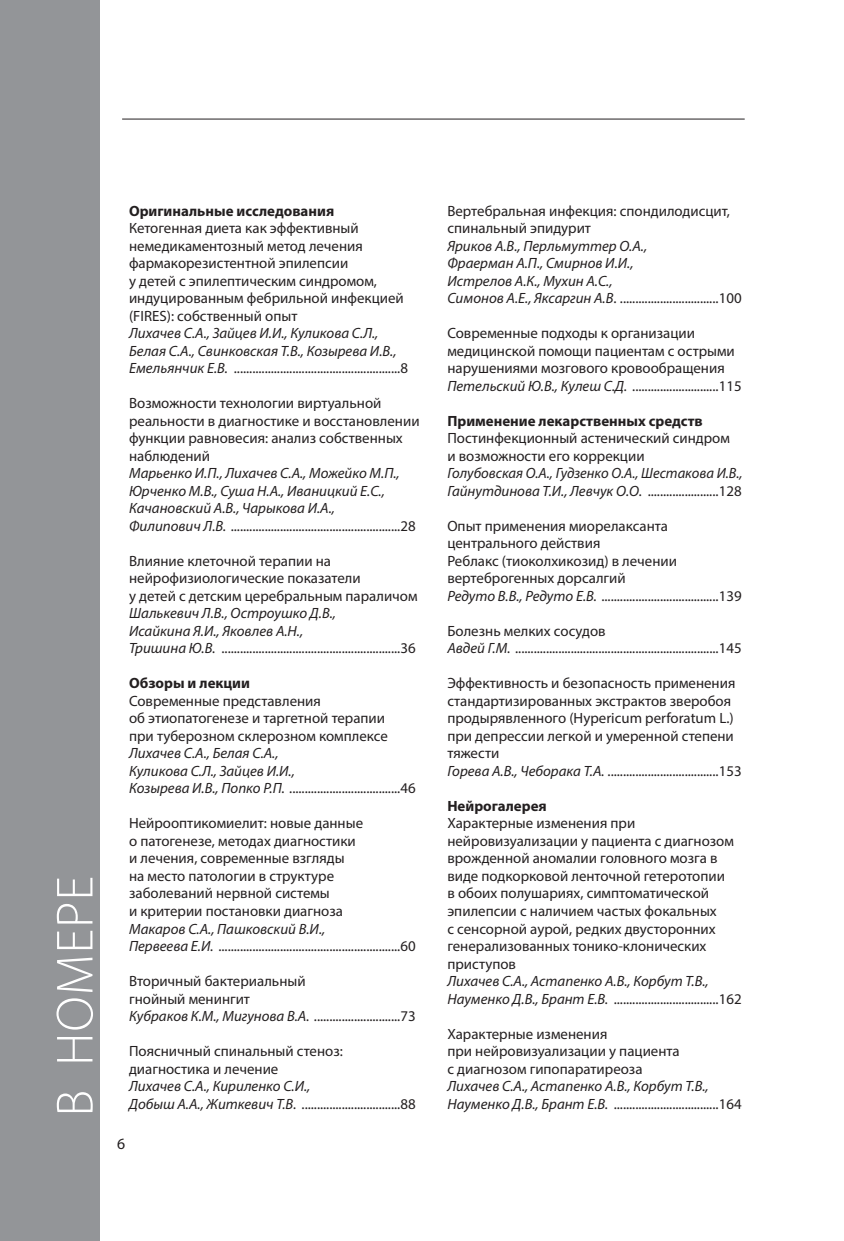
<style>
.page{position:relative;width:844px;height:1241px;background:#fff}
.page>*{position:absolute;margin:0;border:0;box-sizing:border-box;transform-origin:0 0}
.t1{font:300 52.5px "Myriad Pro";letter-spacing:.02em;color:#fff}
.t2{font:15.75px "Myriad Pro";color:#231f20}
.Заголовок_русский__П{font:14.88px/17.5px "Myriad Pro";color:#231f20}
.Русские_авторы_в_заг{font:italic 14.88px/17.5px "Myriad Pro";color:#231f20}
.Русские_авторы_в_заг-2{font:14.88px/17.5px "Myriad Pro";color:#231f20}
.Заголовок_русский__П-2{font:700 14.88px "Myriad Pro";color:#231f20}
.s1{font-style:normal}
.s2{font-style:italic}
</style>
<div class="page">
<div style="left:0;top:0;width:99px;height:1240px;background:#939598"></div>
<hr style="left:122px;top:119px;width:622px;height:1px;background:#231f20">
<p class="t1" style="left:43px;top:1116px;width:242px;rotate:-90deg">В НОМЕРЕ</p>
<p class="Заголовок_русский__П-2" style="left:129px;top:201px;width:207px">Оригинальные исследования</p>
<p class="Заголовок_русский__П" style="left:129px;top:219px;width:276px">Кетогенная диета как эффективный немедикаментозный метод лечения фармакорезистентной эпилепсии<br>у детей с эпилептическим синдромом, индуцированным фебрильной инфекцией (FIRES): собственный опыт</p>
<p class="Русские_авторы_в_заг" style="left:129px;top:324px;width:280px">Лихачев С.А., Зайцев И.И., Куликова С.Л.,<br>Белая С.А., Свинковская Т.В., Козырева И.В.,<br>Емельянчик Е.В. <span class="s1">......................................................8</span></p>
<p class="Заголовок_русский__П" style="left:129px;top:394px;width:292px">Возможности технологии виртуальной реальности в диагностике и восстановлении функции равновесия: анализ собственных наблюдений</p>
<p class="Русские_авторы_в_заг" style="left:129px;top:464px;width:288px">Марьенко И.П., Лихачев С.А., Можейко М.П., Юрченко М.В., Суша Н.А., Иваницкий Е.С., Качановский А.В., Чарыкова И.А.,<br>Филипович Л.В. <span class="s1">.......................................................28</span></p>
<p class="Заголовок_русский__П" style="left:129px;top:551px;width:290px">Влияние клеточной терапии на нейрофизиологические показатели<br>у детей с детским церебральным параличом</p>
<p class="Русские_авторы_в_заг" style="left:129px;top:604px;width:288px">Шалькевич Л.В., Остроушко Д.В.,<br>Исайкина Я.И., Яковлев А.Н.,<br>Тришина Ю.В. <span class="s1">..........................................................36</span></p>
<p class="Заголовок_русский__П-2" style="left:129px;top:673px;width:122px">Обзоры и лекции</p>
<p class="Заголовок_русский__П" style="left:129px;top:691px;width:260px">Современные представления<br>об этиопатогенезе и таргетной терапии при туберозном склерозном комплексе</p>
<p class="Русские_авторы_в_заг" style="left:129px;top:744px;width:288px">Лихачев С.А., Белая С.А.,<br>Куликова С.Л., Зайцев И.И.,<br>Козырева И.В., Попко Р.П. <span class="s1">....................................46</span></p>
<p class="Заголовок_русский__П" style="left:129px;top:814px;width:235px">Нейрооптикомиелит: новые данные о патогенезе, методах диагностики и лечения, современные взгляды на место патологии в структуре заболеваний нервной системы<br>и критерии постановки диагноза</p>
<p class="Русские_авторы_в_заг-2" style="left:129px;top:919px;width:288px"><span class="s2">Макаров С.А., Пашковский В.И.,<br>Первеева Е.И.</span> ...........................................................60</p>
<p class="Заголовок_русский__П" style="left:129px;top:971px;width:178px">Вторичный бактериальный гнойный менингит</p>
<p class="Русские_авторы_в_заг-2" style="left:129px;top:1006px;width:288px"><span class="s2">Кубраков К.М., Мигунова В.А.</span> ............................73</p>
<p class="Заголовок_русский__П" style="left:129px;top:1041px;width:215px">Поясничный спинальный стеноз: диагностика и лечение</p>
<p class="Русские_авторы_в_заг" style="left:129px;top:1076px;width:288px">Лихачев С.А., Кириленко С.И.,<br>Добыш А.А., Житкевич Т.В. <span class="s1">................................88</span></p>
<p class="t2" style="left:117px;top:1133px;width:10px">6</p>
<p class="Заголовок_русский__П" style="left:447px;top:201px;width:284px">Вертебральная инфекция: спондилодисцит, спинальный эпидурит</p>
<p class="Русские_авторы_в_заг" style="left:447px;top:236px;width:296px">Яриков А.В., Перльмуттер О.А.,<br>Фраерман А.П., Смирнов И.И.,<br>Истрелов А.К., Мухин А.С.,<br>Симонов А.Е., Яксаргин А.В<span class="s1">. ................................100</span></p>
<p class="Заголовок_русский__П" style="left:447px;top:324px;width:289px">Современные подходы к организации медицинской помощи пациентам с острыми нарушениями мозгового кровообращения</p>
<p class="Русские_авторы_в_заг-2" style="left:447px;top:376px;width:296px"><span class="s2">Петельский Ю.В., Кулеш С.Д.</span> ............................115</p>
<p class="Заголовок_русский__П-2" style="left:447px;top:411px;width:257px">Применение лекарственных средств</p>
<p class="Заголовок_русский__П" style="left:447px;top:429px;width:284px">Постинфекционный астенический синдром и возможности его коррекции</p>
<p class="Русские_авторы_в_заг" style="left:447px;top:464px;width:297px">Голубовская О.А., Гудзенко О.А., Шестакова И.В.,<br>Гайнутдинова Т.И., Левчук О.О. <span class="s1">.......................128</span></p>
<p class="Заголовок_русский__П" style="left:447px;top:516px;width:231px">Опыт применения миорелаксанта центрального действия<br>Реблакс (тиоколхикозид) в лечении вертеброгенных дорсалгий</p>
<p class="Русские_авторы_в_заг-2" style="left:447px;top:586px;width:296px"><span class="s2">Редуто В.В., Редуто Е.В.</span> ......................................139</p>
<p class="Заголовок_русский__П" style="left:447px;top:621px;width:160px">Болезнь мелких сосудов</p>
<p class="Русские_авторы_в_заг-2" style="left:447px;top:639px;width:296px"><span class="s2">Авдей Г.М.</span> ..................................................................145</p>
<p class="Заголовок_русский__П" style="left:447px;top:674px;width:289px">Эффективность и безопасность применения стандартизированных экстрактов зверобоя продырявленного (Hypericum perforatum L.) при депрессии легкой и умеренной степени тяжести</p>
<p class="Русские_авторы_в_заг-2" style="left:447px;top:761px;width:296px"><span class="s2">Горева А.В., Чеборака Т.А.</span> ....................................153</p>
<p class="Заголовок_русский__П-2" style="left:447px;top:796px;width:101px">Нейрогалерея</p>
<p class="Заголовок_русский__П" style="left:447px;top:814px;width:288px">Характерные изменения при нейровизуализации у пациента с диагнозом врожденной аномалии головного мозга в виде подкорковой ленточной гетеротопии в обоих полушариях, симптоматической эпилепсии с наличием частых фокальных<br>с сенсорной аурой, редких двусторонних генерализованных тонико-клонических приступов</p>
<p class="Русские_авторы_в_заг" style="left:447px;top:971px;width:296px">Лихачев С.А., Астапенко А.В., Корбут Т.В.,<br>Науменко Д.В., Брант Е.В. <span class="s1">..................................162</span></p>
<p class="Заголовок_русский__П" style="left:447px;top:1024px;width:234px">Характерные изменения<br>при нейровизуализации у пациента с диагнозом гипопаратиреоза</p>
<p class="Русские_авторы_в_заг" style="left:447px;top:1076px;width:296px">Лихачев С.А., Астапенко А.В., Корбут Т.В.,<br>Науменко Д.В., Брант Е.В. <span class="s1">..................................164</span></p>
</div>
